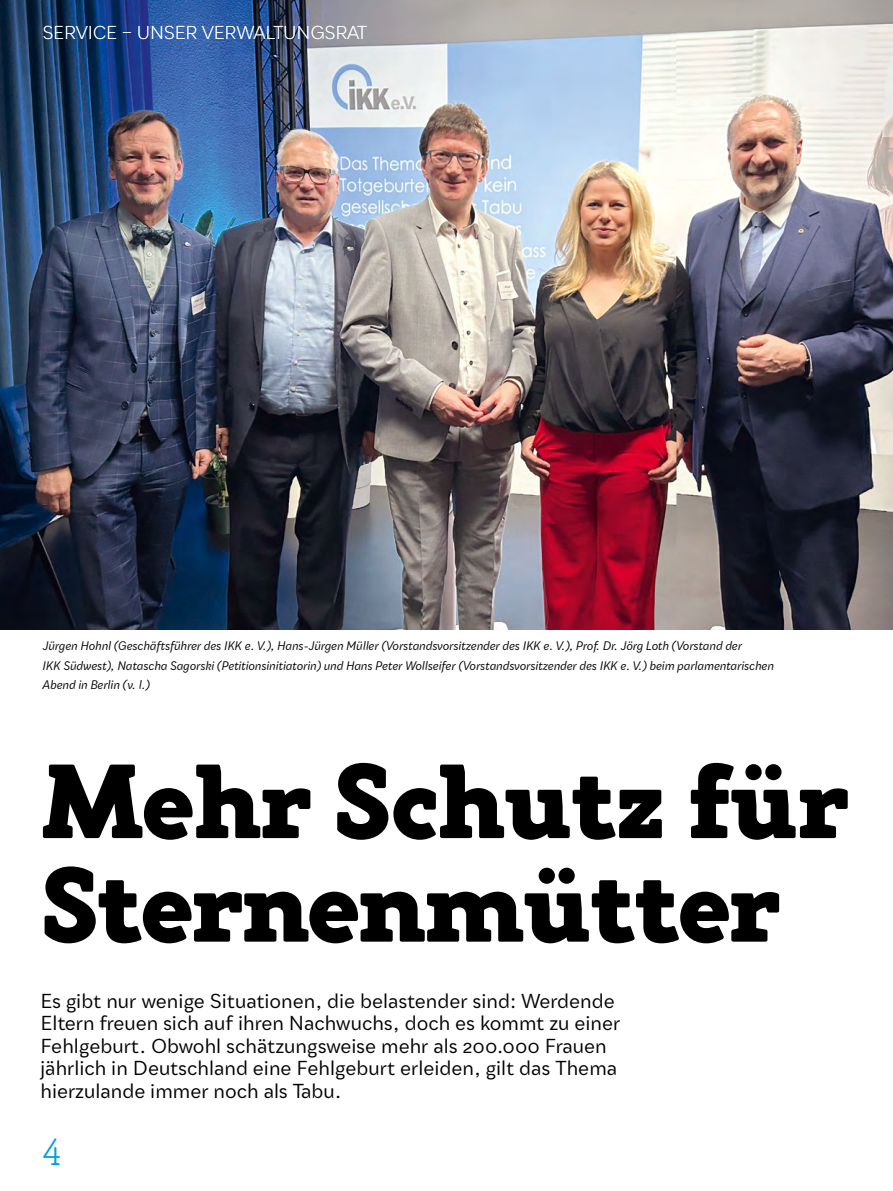
<style>
.page{position:relative;width:893px;height:1191px;background:#fff}
.page>*{position:absolute;margin:0;border:0;box-sizing:border-box;transform-origin:0 0}
.t1{font:900 105px/103.5px "Gambero";letter-spacing:-.01em;color:#000}
.t2{font:100 37.5px "Gambero";color:#009ee3}
.t3{font:19.5px/22.5px "Qualion Text";color:#000}
.t4{font:300 18px "Qualion Text";letter-spacing:-.025em;color:#fff}
.t5{font:italic 12px/19.5px "Qualion Text";letter-spacing:-.015em;color:#000}
</style>
<div class="page">
<img style="left:0;top:0;width:893px;height:629px">
<h3 class="t4" style="left:43px;top:21px;width:326px">SERVICE – UNSER VERWALTUNGSRAT</h3>
<p class="t5" style="left:43px;top:636px;width:733px">Jürgen Hohnl (Geschäftsführer des IKK e. V.), Hans-Jürgen Müller (Vorstandsvorsitzender des IKK e. V.), Prof. Dr. Jörg Loth (Vorstand der<br>IKK Südwest), Natascha Sagorski (Petitionsinitiatorin) und Hans Peter Wollseifer (Vorstandsvorsitzender des IKK e. V.) beim parlamentarischen<br>Abend in Berlin (v. l.)</p>
<h1 class="t1" style="left:40px;top:751px;width:810px">Mehr Schutz für<br>Sternenmütter</h1>
<p class="t3" style="left:40px;top:989px;width:582px">Es gibt nur wenige Situationen, die belastender sind: Werdende Eltern freuen sich auf ihren Nachwuchs, doch es kommt zu einer Fehlgeburt. Obwohl schätzungsweise mehr als 200.000 Frauen jährlich in Deutschland eine Fehlgeburt erleiden, gilt das Thema hierzulande immer noch als Tabu.</p>
<h2 class="t2" style="left:43px;top:1130px;width:21px">4</h2>
</div>
